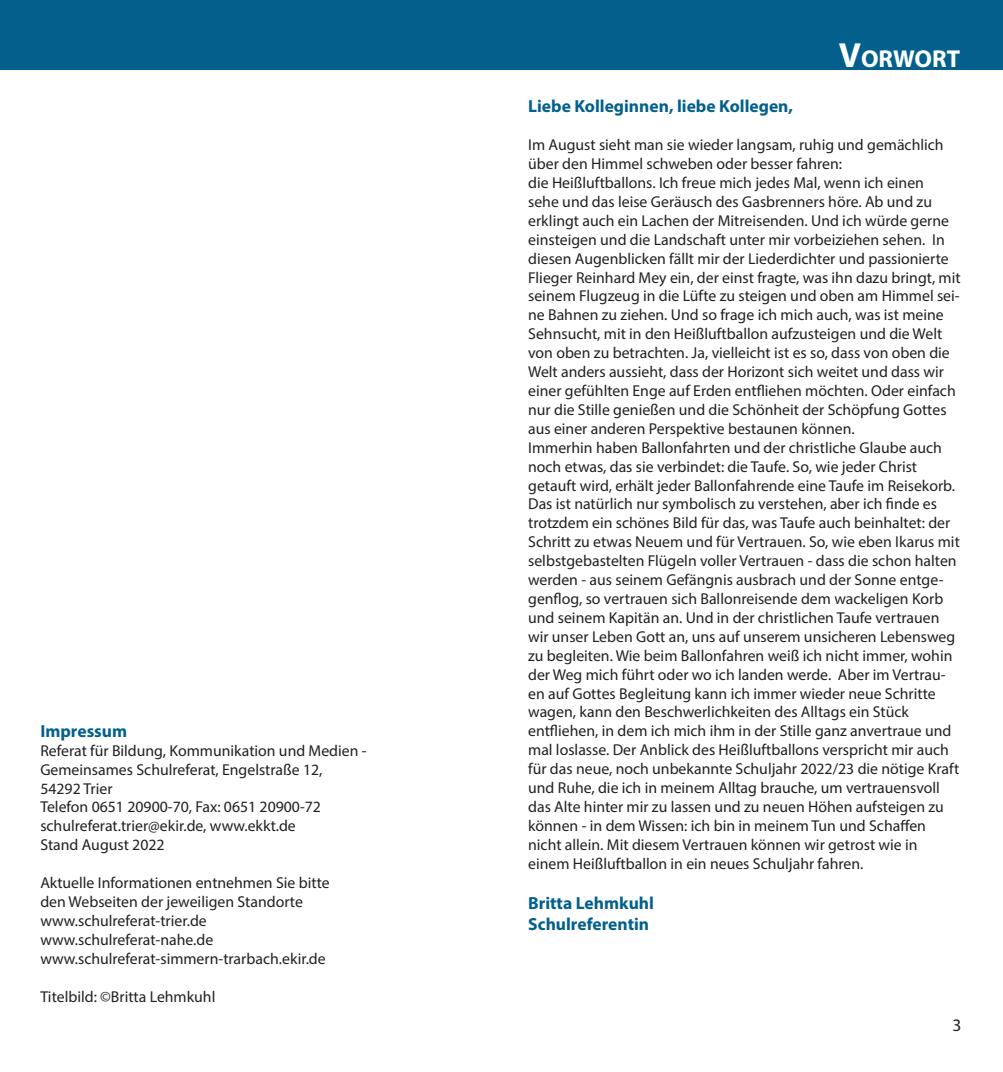
<style>
.page{position:relative;width:1003px;height:1072px;background:#fff}
.page>*{position:absolute;margin:0;border:0;box-sizing:border-box;transform-origin:0 0}
.t1{font:700 24.5px "Myriad Pro";color:#fff}
.t2{font:700 17.5px/21px "Myriad Pro";color:#03608d}
.t3{font:17.5px "Myriad Pro";color:#231f20}
.t4{font:15.75px/18.9px "Myriad Pro";color:#231f20}
.s1{font-size:35px}
</style>
<div class="page">
<div style="left:0;top:0;width:1002px;height:69px;background:#03608d"></div>
<p class="t2" style="left:40px;top:719px;width:88px">Impressum</p>
<p class="t4" style="left:40px;top:740px;width:328px">Referat für Bildung, Kommunikation und Medien - Gemeinsames Schulreferat, Engelstraße 12, 54292 Trier<br>Telefon 0651 20900-70, Fax: 0651 20900-72 schulreferat.trier@ekir.de, www.ekkt.de<br>Stand August 2022</p>
<p class="t4" style="left:40px;top:873px;width:291px">Aktuelle Informationen entnehmen Sie bitte den Webseiten der jeweiligen Standorte www.schulreferat-trier.de www.schulreferat-nahe.de www.schulreferat-simmern-trarbach.ekir.de</p>
<p class="t4" style="left:40px;top:986px;width:176px">Titelbild: ©Britta Lehmkuhl</p>
<h1 class="t1" style="left:838px;top:43px;width:123px"><span class="s1">V</span>ORWORT</h1>
<p class="t2" style="left:528px;top:95px;width:266px">Liebe Kolleginnen, liebe Kollegen,</p>
<p class="t4" style="left:528px;top:135px;width:434px">Im August sieht man sie wieder langsam, ruhig und gemächlich über den Himmel schweben oder besser fahren:<br>die Heißluftballons. Ich freue mich jedes Mal, wenn ich einen<br>sehe und das leise Geräusch des Gasbrenners höre. Ab und zu erklingt auch ein Lachen der Mitreisenden. Und ich würde gerne einsteigen und die Landschaft unter mir vorbeiziehen sehen. In diesen Augenblicken fällt mir der Liederdichter und passionierte Flieger Reinhard Mey ein, der einst fragte, was ihn dazu bringt, mit seinem Flugzeug in die Lüfte zu steigen und oben am Himmel sei&shy;ne Bahnen zu ziehen. Und so frage ich mich auch, was ist meine Sehnsucht, mit in den Heißluftballon aufzusteigen und die Welt von oben zu betrachten. Ja, vielleicht ist es so, dass von oben die Welt anders aussieht, dass der Horizont sich weitet und dass wir einer gefühlten Enge auf Erden entfliehen möchten. Oder einfach nur die Stille genießen und die Schönheit der Schöpfung Gottes aus einer anderen Perspektive bestaunen können.<br>Immerhin haben Ballonfahrten und der christliche Glaube auch noch etwas, das sie verbindet: die Taufe. So, wie jeder Christ getauft wird, erhält jeder Ballonfahrende eine Taufe im Reisekorb.<br>Das ist natürlich nur symbolisch zu verstehen, aber ich finde es trotzdem ein schönes Bild für das, was Taufe auch beinhaltet: der Schritt zu etwas Neuem und für Vertrauen. So, wie eben Ikarus mit selbstgebastelten Flügeln voller Vertrauen - dass die schon halten werden - aus seinem Gefängnis ausbrach und der Sonne entge&shy;genflog, so vertrauen sich Ballonreisende dem wackeligen Korb und seinem Kapitän an. Und in der christlichen Taufe vertrauen wir unser Leben Gott an, uns auf unserem unsicheren Lebensweg zu begleiten. Wie beim Ballonfahren weiß ich nicht immer, wohin der Weg mich führt oder wo ich landen werde. Aber im Vertrau&shy;en auf Gottes Begleitung kann ich immer wieder neue Schritte wagen, kann den Beschwerlichkeiten des Alltags ein Stück entfliehen, in dem ich mich ihm in der Stille ganz anvertraue und mal loslasse. Der Anblick des Heißluftballons verspricht mir auch für das neue, noch unbekannte Schuljahr 2022/23 die nötige Kraft und Ruhe, die ich in meinem Alltag brauche, um vertrauensvoll das Alte hinter mir zu lassen und zu neuen Höhen aufsteigen zu können - in dem Wissen: ich bin in meinem Tun und Schaffen nicht allein. Mit diesem Vertrauen können wir getrost wie in einem Heißluftballon in ein neues Schuljahr fahren.</p>
<p class="t2" style="left:528px;top:891px;width:127px">Britta Lehmkuhl<br>Schulreferentin</p>
<p class="t3" style="left:952px;top:1013px;width:10px">3</p>
</div>
